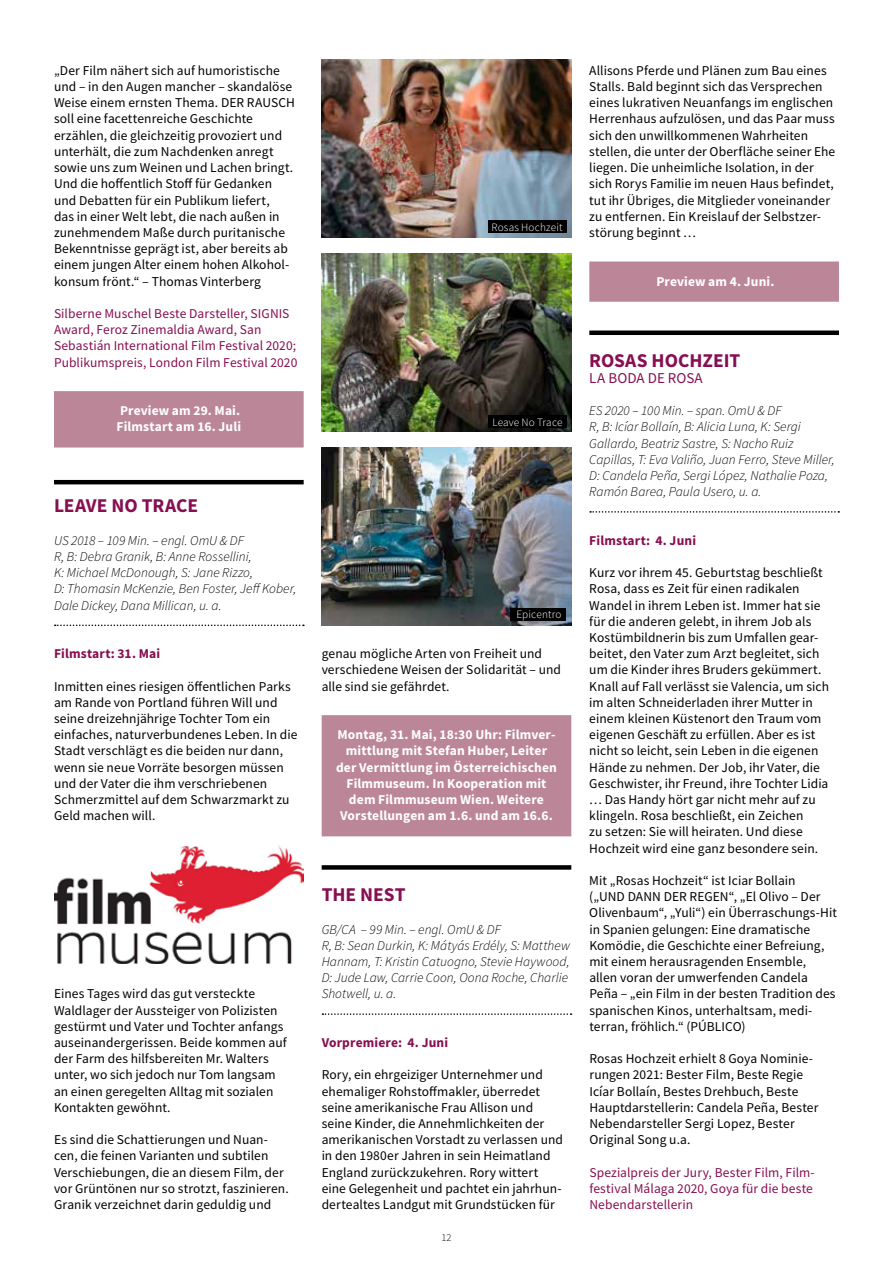
<style>
.page{position:relative;width:893px;height:1263px;background:#fff}
.page>*{position:absolute;margin:0;border:0;box-sizing:border-box;transform-origin:0 0}
.t1{font:700 19.5px "Source Sans Pro";color:#870e51}
.t2{font:15px "Source Sans Pro";letter-spacing:.01em;color:#870e51}
.t3{font:13.5px/16.2px "Source Sans Pro";letter-spacing:.005em;color:#000}
.t4{font:italic 300 13.5px/16.2px "Source Sans Pro";color:#000}
.t5{font:13.5px/16.2px "Source Sans Pro";letter-spacing:.005em;color:#870e51}
.t6{font:700 13.5px/16.2px "Source Sans Pro";letter-spacing:.01em;color:#fff}
.t7{font:700 13.5px "Source Sans Pro";letter-spacing:.01em;color:#870e51}
.t8{font:300 11.25px "Source Sans Pro";letter-spacing:.015em;color:#fff}
.t9{font:300 10.5px "Source Sans Pro";color:#000}
</style>
<div class="page">
<div style="left:54px;top:391px;width:250px;height:56px;background:#bc8699"></div>
<hr style="left:54px;top:480px;width:250px;height:4px;background:#000">
<svg style="left:55px;top:624px;width:249px;height:2px"></svg>
<div style="left:322px;top:715px;width:249px;height:121px;background:#bc8699"></div>
<div style="left:322px;top:865px;width:249px;height:5px;background:#000"></div>
<svg style="left:322px;top:1013px;width:250px;height:2px"></svg>
<img style="left:322px;top:59px;width:249px;height:178px">
<img style="left:322px;top:253px;width:249px;height:179px">
<div style="left:489px;top:220px;width:78px;height:13px;background:#000"></div>
<div style="left:489px;top:415px;width:78px;height:13px;background:#000"></div>
<img style="left:321px;top:447px;width:250px;height:179px">
<div style="left:510px;top:608px;width:56px;height:12px;background:#000"></div>
<div style="left:589px;top:261px;width:250px;height:41px;background:#bc8699"></div>
<div style="left:589px;top:330px;width:250px;height:5px;background:#000"></div>
<svg style="left:590px;top:511px;width:249px;height:2px"></svg>
<img style="left:54px;top:845px;width:250px;height:119px">
<p class="t3" style="left:54px;top:62px;width:241px">„Der Film nähert sich auf humoristische und – in den Augen mancher – skandalöse Weise einem ernsten Thema. DER RAUSCH soll eine facettenreiche Geschichte erzählen, die gleichzeitig provoziert und unterhält, die zum Nachdenken anregt sowie uns zum Weinen und Lachen bringt.<br>Und die hoffentlich Stoff für Gedanken und Debatten für ein Publikum liefert,<br>das in einer Welt lebt, die nach außen in zunehmendem Maße durch puritanische Bekenntnisse geprägt ist, aber bereits ab einem jungen Alter einem hohen Alkohol&shy;konsum frönt.“ ‒ Thomas Vinterberg</p>
<p class="t5" style="left:54px;top:305px;width:245px">Silberne Muschel Beste Darsteller, SIGNIS Award, Feroz Zinemaldia Award, San Sebastián International Film Festival 2020; Publikumspreis, London Film Festival 2020</p>
<p class="t6" style="left:116px;top:402px;width:126px">Preview am 29. Mai.<br>Filmstart am 16. Juli</p>
<h1 class="t1" style="left:54px;top:493px;width:12px">LEAVE</h1>
<h1 class="t1" style="left:112px;top:493px;width:43px">NO TRACE</h1>
<p class="t4" style="left:54px;top:532px;width:244px">US 2018 ‒ 109 Min. ‒ engl. OmU &amp; DF<br>R, B: Debra Granik, B: Anne Rossellini,<br>K: Michael McDonough, S: Jane Rizzo,<br>D: Thomasin McKenzie, Ben Foster, Jeff Kober, Dale Dickey, Dana Millican, u. a.</p>
<p class="t7" style="left:54px;top:644px;width:108px">Filmstart: 31. Mai</p>
<p class="t3" style="left:54px;top:678px;width:245px">Inmitten eines riesigen öffentlichen Parks am Rande von Portland führen Will und seine dreizehnjährige Tochter Tom ein einfaches, naturverbundenes Leben. In die Stadt verschlägt es die beiden nur dann, wenn sie neue Vorräte besorgen müssen und der Vater die ihm verschriebenen Schmerzmittel auf dem Schwarzmarkt zu Geld machen will.</p>
<p class="t3" style="left:54px;top:986px;width:234px">Eines Tages wird das gut versteckte Waldlager der Aussteiger von Polizisten gestürmt und Vater und Tochter anfangs auseinandergerissen. Beide kommen auf der Farm des hilfsbereiten Mr. Walters unter, wo sich jedoch nur Tom langsam an einen geregelten Alltag mit sozialen Kontakten gewöhnt.</p>
<p class="t3" style="left:54px;top:1131px;width:236px">Es sind die Schattierungen und Nuan&shy;cen, die feinen Varianten und subtilen Verschiebungen, die an diesem Film, der vor Grüntönen nur so strotzt, faszinieren.<br>Granik verzeichnet darin geduldig und</p>
<p class="t8" style="left:491px;top:220px;width:73px">Rosas Hochzeit</p>
<p class="t3" style="left:589px;top:62px;width:248px">Allisons Pferde und Plänen zum Bau eines Stalls. Bald beginnt sich das Versprechen eines lukrativen Neuanfangs im englischen Herrenhaus aufzulösen, und das Paar muss sich den unwillkommenen Wahrheiten stellen, die unter der Oberfläche seiner Ehe liegen. Die unheimliche Isolation, in der sich Rorys Familie im neuen Haus befindet, tut ihr Übriges, die Mitglieder voneinander zu entfernen. Ein Kreislauf der Selbstzer&shy;störung beginnt …</p>
<p class="t6" style="left:656px;top:273px;width:119px">Preview am 4. Juni.</p>
<p class="t8" style="left:492px;top:415px;width:72px">Leave No Trace</p>
<p class="t8" style="left:516px;top:608px;width:47px">Epicentro</p>
<p class="t3" style="left:322px;top:645px;width:241px">genau mögliche Arten von Freiheit und verschiedene Weisen der Solidarität – und alle sind sie gefährdet.</p>
<p class="t6" style="left:336px;top:726px;width:222px;text-align:center">Montag, 31. Mai, 18:30 Uhr: Filmver&shy;mittlung mit Stefan H uber, Leiter der Vermittlung im Österreichischen Filmmuseum. In Kooperation mit dem Filmmuseum Wien. Weitere -Vorstellungen am 1.6. und am 16.6.</p>
<h1 class="t1" style="left:322px;top:881px;width:13px">THE</h1>
<h1 class="t1" style="left:360px;top:881px;width:12px">NEST</h1>
<p class="t4" style="left:322px;top:921px;width:250px">GB/CA ‒ 99 Min. ‒ engl. OmU &amp; DF<br>R, B: Sean Durkin, K: Mátyás Erdély, S: Matthew Hannam, T: Kristin Catuogno, Stevie Haywood, D: Jude Law, Carrie Coon, Oona Roche, Charlie Shotwell, u. a.</p>
<p class="t7" style="left:322px;top:1033px;width:128px">Vorpremiere: 4. Juni</p>
<p class="t3" style="left:322px;top:1067px;width:243px">Rory, ein ehrgeiziger Unternehmer und ehemaliger Rohstoffmakler, überredet seine amerikanische Frau Allison und seine Kinder, die Annehmlichkeiten der amerikanischen Vorstadt zu verlassen und in den 1980er Jahren in sein Heimatland England zurückzukehren. Rory wittert eine Gelegenheit und pachtet ein jahrhun&shy;dertealtes Landgut mit Grundstücken für</p>
<p class="t9" style="left:441px;top:1231px;width:12px">12</p>
<h1 class="t1" style="left:589px;top:347px;width:13px">ROSAS</h1>
<h1 class="t1" style="left:652px;top:347px;width:12px">HOCHZEIT</h1>
<p class="t2" style="left:589px;top:368px;width:115px">LA BODA DE ROSA</p>
<p class="t4" style="left:589px;top:402px;width:247px">ES 2020 ‒ 100 Min. ‒ span. OmU &amp; DF<br>R, B: Icíar Bollaín, B: Alicia Luna, K: Sergi Gallardo, Beatriz Sastre, S: Nacho Ruiz Capillas, T: Eva Valiño, Juan Ferro, Steve Miller, D: Candela Peña, Sergi López, Nathalie Poza, Ramón Barea, Paula Usero, u. a.</p>
<p class="t7" style="left:589px;top:531px;width:108px">Filmstart: 4. Juni</p>
<p class="t3" style="left:589px;top:564px;width:241px">Kurz vor ihrem 45. Geburtstag beschließt Rosa, dass es Zeit für einen radikalen Wandel in ihrem Leben ist. Immer hat sie für die anderen gelebt, in ihrem Job als Kostümbildnerin bis zum Umfallen gear&shy;beitet, den Vater zum Arzt begleitet, sich um die Kinder ihres Bruders gekümmert.<br>Knall auf Fall verlässt sie Valencia, um sich im alten Schneiderladen ihrer Mutter in einem kleinen Küstenort den Traum vom eigenen Geschäft zu erfüllen. Aber es ist nicht so leicht, sein Leben in die eigenen Hände zu nehmen. Der Job, ihr Vater, die Geschwister, ihr Freund, ihre Tochter Lidia … Das Handy hört gar nicht mehr auf zu klingeln. Rosa beschließt, ein Zeichen<br>zu setzen: Sie will heiraten. Und diese<br>H ochzeit wird eine ganz besondere sein.</p>
<p class="t3" style="left:589px;top:872px;width:249px">Mit „Rosas H ochzeit“ ist Iciar Bollain<br>(„UND DANN DER REGEN“, „El Olivo – Der Olivenbaum“, „Yuli“) ein Überraschungs-H it in Spanien gelungen: Eine dramatische Komödie, die Geschichte einer Befreiung, mit einem herausragenden Ensemble, allen voran der umwerfenden Candela Peña – „ein Film in der besten Tradition des spanischen Kinos, unterhaltsam, medi&shy;terran, fröhlich.“ (PÚBLICO)</p>
<p class="t3" style="left:589px;top:1050px;width:231px">Rosas Hochzeit erhielt 8 Goya Nominie&shy;rungen 2021: Bester Film, Beste Regie Icíar Bollaín, Bestes Drehbuch, Beste Hauptdarstellerin: Candela Peña, Bester Nebendarsteller Sergi Lopez, Bester Original Song u.a.</p>
<p class="t5" style="left:589px;top:1164px;width:227px">Spezialpreis der Jury, Bester Film, Film&shy;festival Málaga 2020, Goya für die beste<br>Nebendarstellerin</p>
</div>
